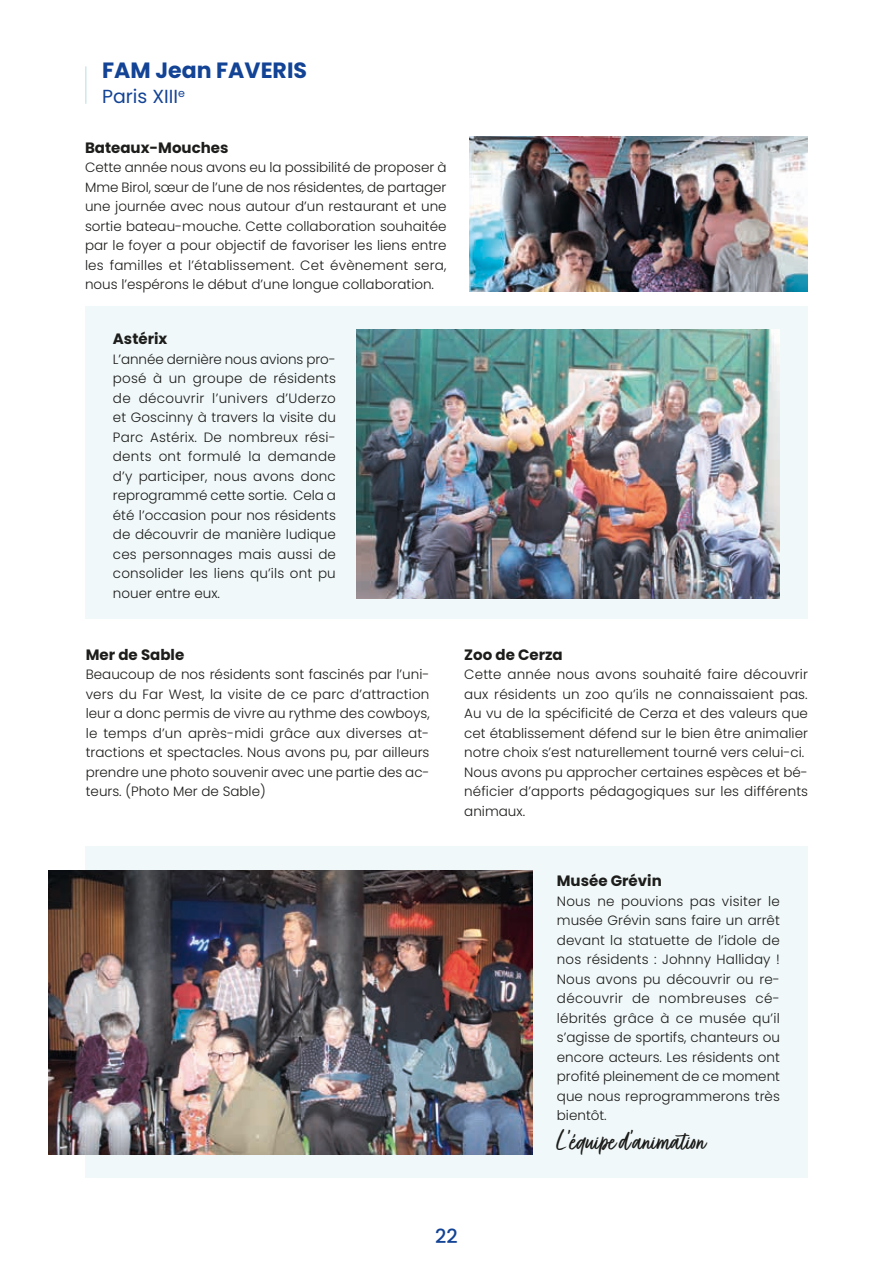
<style>
.page{position:relative;width:893px;height:1263px;background:#fff}
.page>*{position:absolute;margin:0;border:0;box-sizing:border-box;transform-origin:0 0}
.t1{font:31.5px "Fave Script Pro";letter-spacing:-.01em;color:#1d1d1b}
.t2{font:700 22.05px "Poppins";color:#134395}
.t3{font:500 19.5px "Poppins";color:#134395}
.t4{font:18.9px "Poppins";color:#134395}
.t5{font:700 15px "Poppins";color:#1d1d1b}
.t6{font:300 13.5px/19.5px "Poppins";color:#1d1d1b;text-align:justify}
</style>
<div class="page">
<hr style="left:85px;top:66px;width:2px;height:38px;background:#d0e9ea">
<div style="left:85px;top:306px;width:723px;height:313px;background:#f0f8f9"></div>
<div style="left:85px;top:846px;width:723px;height:332px;background:#f0f8f9"></div>
<img style="left:356px;top:330px;width:424px;height:269px">
<img style="left:469px;top:137px;width:339px;height:154px">
<img style="left:49px;top:871px;width:484px;height:283px">
<h2 class="t2" style="left:102px;top:58px;width:207px">FAM Jean FAVERIS</h2>
<h3 class="t4" style="left:102px;top:86px;width:84px">Paris XIII<sup>e</sup></h3>
<p class="t5" style="left:85px;top:139px;width:145px">Bateaux-Mouches</p>
<p class="t6" style="left:85px;top:158px;width:363px">Cette année nous avons eu la possibilité de proposer à Mme Birol, sœur de l’une de nos résidentes, de partager une journée avec nous autour d’un restaurant et une sortie bateau-mouche. Cette collaboration souhaitée par le foyer a pour objectif de favoriser les liens entre les familles et l’établissement. Cet évènement sera, nous l’espérons le début d’une longue collaboration.</p>
<p class="t5" style="left:113px;top:330px;width:56px">Astérix</p>
<p class="t6" style="left:113px;top:349px;width:225px">L’année dernière nous avions pro&shy;posé à un groupe de résidents de découvrir l’univers d’Uderzo et Goscinny à travers la visite du Parc Astérix. De nombreux rési&shy;dents ont formulé la demande d’y participer, nous avons donc reprogrammé cette sortie. Cela a été l’occasion pour nos résidents de découvrir de manière ludique ces personnages mais aussi de consolider les liens qu’ils ont pu nouer entre eux.</p>
<p class="t5" style="left:86px;top:645px;width:100px">Mer de Sable</p>
<p class="t6" style="left:86px;top:665px;width:345px">Beaucoup de nos résidents sont fascinés par l’uni&shy;vers du Far West, la visite de ce parc d’attraction leur a donc permis de vivre au rythme des cowboys, le temps d’un après-midi grâce aux diverses at&shy;tractions et spectacles. Nous avons pu, par ailleurs prendre une photo souvenir avec une partie des ac&shy;teurs. (Photo Mer de Sable)</p>
<p class="t5" style="left:464px;top:645px;width:100px">Zoo de Cerza</p>
<p class="t6" style="left:464px;top:665px;width:345px;text-align:left">Cette année nous avons souhaité faire découvrir aux résidents un zoo qu’ils ne connaissaient pas.<br>Au vu de la spécificité de Cerza et des valeurs que cet établissement défend sur le bien être animalier notre choix s’est naturellement tourné vers celui-ci.<br>Nous avons pu approcher certaines espèces et bé&shy;néficier d’apports pédagogiques sur les différents animaux.</p>
<p class="t5" style="left:557px;top:872px;width:106px">Musée Grévin</p>
<p class="t6" style="left:557px;top:891px;width:225px">Nous ne pouvions pas visiter le musée Grévin sans faire un arrêt devant la statuette de l’idole de nos résidents : Johnny Halliday !<br>Nous avons pu découvrir ou re&shy;découvrir de nombreuses cé&shy;lébrités grâce à ce musée qu’il s’agisse de sportifs, chanteurs ou encore acteurs. Les résidents ont profité pleinement de ce moment que nous reprogrammerons très bientôt.</p>
<h1 class="t1" style="left:557px;top:1123px;width:151px">L’équipe d’animation</h1>
<h3 class="t3" style="left:435px;top:1225px;width:24px">22</h3>
</div>
